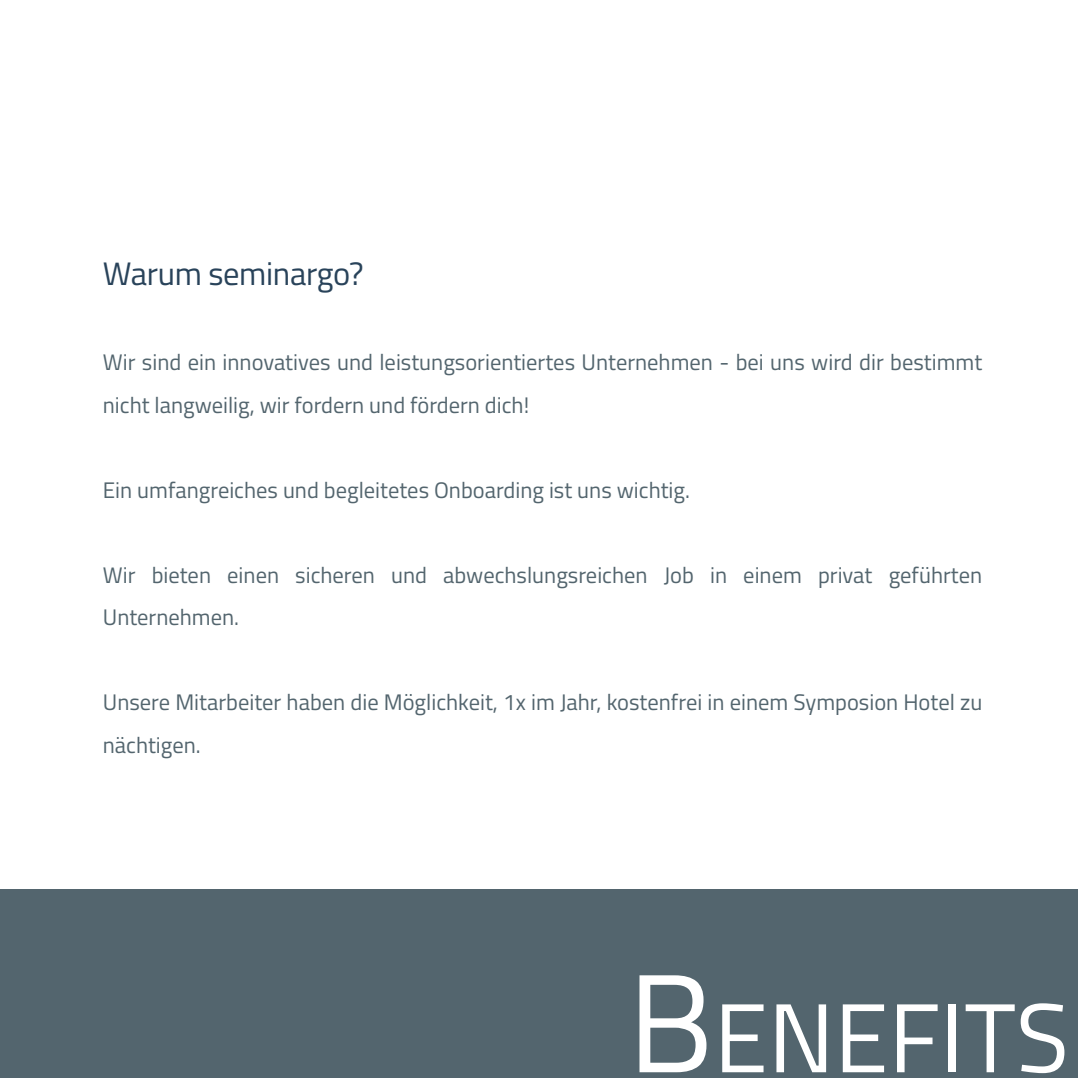
<style>
.page{position:relative;width:1078px;height:1078px;background:#fff}
.page>*{position:absolute;margin:0;border:0;box-sizing:border-box;transform-origin:0 0}
.t1{font:98px "Titillium Web";color:#fff}
.t2{font:32.5px "Titillium Web";letter-spacing:-.01em;color:#29435a}
.t3{font:22.5px/42.5px "Titillium Web";color:#53656e}
.s1{font-size:140px}
</style>
<div class="page">
<div style="left:0;top:888px;width:1077px;height:189px;background:#53656e"></div>
<h2 class="t2" style="left:103px;top:250px;width:262px">Warum seminargo?</h2>
<p class="t3" style="left:103px;top:340px;width:880px">Wir sind ein innovatives und leistungsorientiertes Unternehmen - bei uns wird dir bestimmt nicht langweilig, wir fordern und fördern dich!</p>
<p class="t3" style="left:103px;top:467px;width:588px">Ein umfangreiches und begleitetes Onboarding ist uns wichtig.</p>
<p class="t3" style="left:103px;top:552px;width:880px">Wir bieten einen sicheren und abwechslungsreichen Job in einem privat geführten<br>Unternehmen.</p>
<p class="t3" style="left:103px;top:680px;width:880px">Unsere Mitarbeiter haben die Möglichkeit, 1x im Jahr, kostenfrei in einem Symposion Hotel zu nächtigen.</p>
<h1 class="t1" style="left:627px;top:965px;width:443px"><span class="s1">B</span>ENEFITS</h1>
</div>
